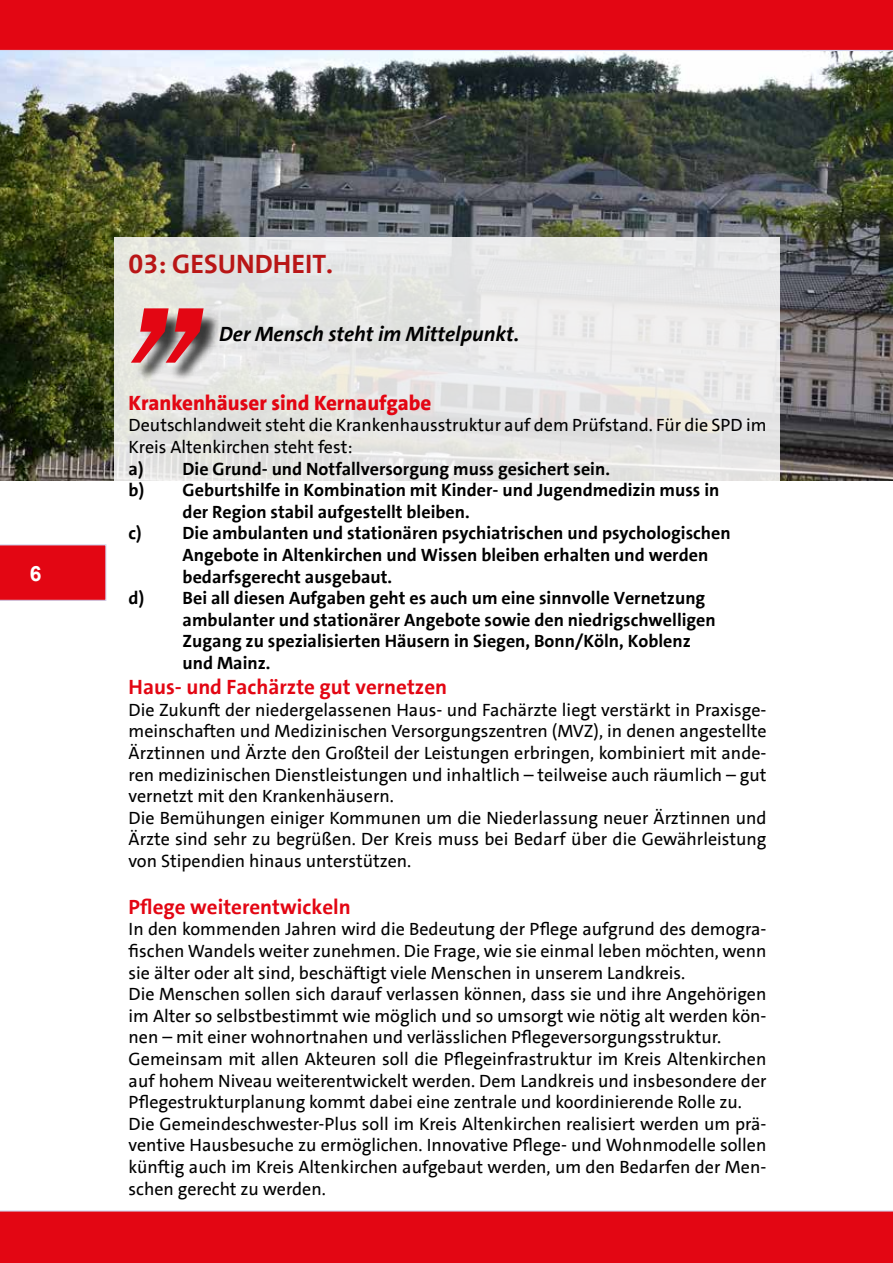
<style>
.page{position:relative;width:893px;height:1263px;background:#fff}
.page>*{position:absolute;margin:0;border:0;box-sizing:border-box;transform-origin:0 0}
.t1{font:italic 255px "Franklin Gothic";color:#e30613}
.t2{font:700 27px "SPD The Sans";color:#b91616}
.t3{font:700 21px "SPD The Sans";color:#e30613}
.t4{font:italic 700 21px "SPD The Sans";color:#000}
.t5{font:800 21px "SPD The Sans";color:#e30613}
.t6{font:700 21px "Arial";color:#fff}
.t7{font:18px/21.6px "SPD The Sans";color:#000}
.t8{font:700 18px "SPD The Sans";color:#000}
</style>
<div class="page">
<img style="left:0;top:51px;width:893px;height:430px">
<svg style="left:0;top:544px;width:106px;height:57px;background:#e2101e"></svg>
<div style="left:0;top:0;width:893px;height:51px;background:#e30613"></div>
<svg style="left:114px;top:238px;width:666px;height:243px;background:#e6e6e5"></svg>
<div style="left:0;top:1210px;width:893px;height:53px;background:#e30613"></div>
<div style="left:134px;top:311px;width:87px;height:70px;background:#000;opacity:.75"></div>
<p class="t6" style="left:30px;top:559px;width:13px">6</p>
<h2 class="t2" style="left:129px;top:246px;width:206px">03: GESUNDHEIT.</h2>
<h1 class="t1" style="left:133px;top:87px;width:97px">„</h1>
<p class="t4" style="left:219px;top:321px;width:302px">Der Mensch steht im Mittelpunkt.</p>
<p class="t5" style="left:129px;top:389px;width:304px">Krankenhäuser sind Kernaufgabe</p>
<p class="t7" style="left:129px;top:415px;width:639px">Deutschlandweit steht die Krankenhausstruktur auf dem Prüfstand. Für die SPD im<br>Kreis Altenkirchen steht fest:</p>
<p class="t8" style="left:129px;top:457px;width:483px">a) Die Grund- und Notfallversorgung muss gesichert sein.</p>
<p class="t8" style="left:129px;top:478px;width:592px">b) Geburtshilfe in Kombination mit Kinder- und Jugendmedizin muss in</p>
<p class="t8" style="left:183px;top:500px;width:289px">der Region stabil aufgestellt bleiben.</p>
<p class="t8" style="left:129px;top:522px;width:604px">c) Die ambulanten und stationären psychiatrischen und psychologischen</p>
<p class="t8" style="left:183px;top:543px;width:527px">Angebote in Altenkirchen und Wissen bleiben erhalten und werden</p>
<p class="t8" style="left:183px;top:565px;width:211px">bedarfsgerecht ausgebaut.</p>
<p class="t8" style="left:129px;top:586px;width:578px">d) Bei all diesen Aufgaben geht es auch um eine sinnvolle Vernetzung</p>
<p class="t8" style="left:183px;top:608px;width:535px">ambulanter und stationärer Angebote sowie den niedrigschwelligen</p>
<p class="t8" style="left:183px;top:630px;width:510px">Zugang zu spezialisierten Häusern in Siegen, Bonn/Köln, Koblenz</p>
<p class="t8" style="left:183px;top:651px;width:89px">und Mainz.</p>
<p class="t3" style="left:129px;top:673px;width:320px">Haus- und Fachärzte gut vernetzen</p>
<p class="t7" style="left:129px;top:699px;width:639px">Die Zukunft der niedergelassenen Haus- und Fachärzte liegt verstärkt in Praxisge&shy;meinschaften und Medizinischen Versorgungszentren (MVZ), in denen angestellte Ärztinnen und Ärzte den Großteil der Leistungen erbringen, kombiniert mit ande&shy;ren medizinischen Dienstleistungen und inhaltlich – teilweise auch räumlich – gut vernetzt mit den Krankenhäusern.<br>Die Bemühungen einiger Kommunen um die Niederlassung neuer Ärztinnen und Ärzte sind sehr zu begrüßen. Der Kreis muss bei Bedarf über die Gewährleistung von Stipendien hinaus unterstützen.</p>
<p class="t3" style="left:129px;top:893px;width:224px">Pflege weiterentwickeln</p>
<p class="t7" style="left:129px;top:919px;width:639px">In den kommenden Jahren wird die Bedeutung der Pflege aufgrund des demogra&shy;fischen Wandels weiter zunehmen. Die Frage, wie sie einmal leben möchten, wenn sie älter oder alt sind, beschäftigt viele Menschen in unserem Landkreis.<br>Die Menschen sollen sich darauf verlassen können, dass sie und ihre Angehörigen im Alter so selbstbestimmt wie möglich und so umsorgt wie nötig alt werden kön&shy;nen – mit einer wohnortnahen und verlässlichen Pflegeversorgungsstruktur.<br>Gemeinsam mit allen Akteuren soll die Pflegeinfrastruktur im Kreis Altenkirchen auf hohem Niveau weiterentwickelt werden. Dem Landkreis und insbesondere der Pflegestrukturplanung kommt dabei eine zentrale und koordinierende Rolle zu.<br>Die Gemeindeschwester-Plus soll im Kreis Altenkirchen realisiert werden um prä&shy;ventive Hausbesuche zu ermöglichen. Innovative Pflege- und Wohnmodelle sollen künftig auch im Kreis Altenkirchen aufgebaut werden, um den Bedarfen der Men&shy;schen gerecht zu werden.</p>
</div>
